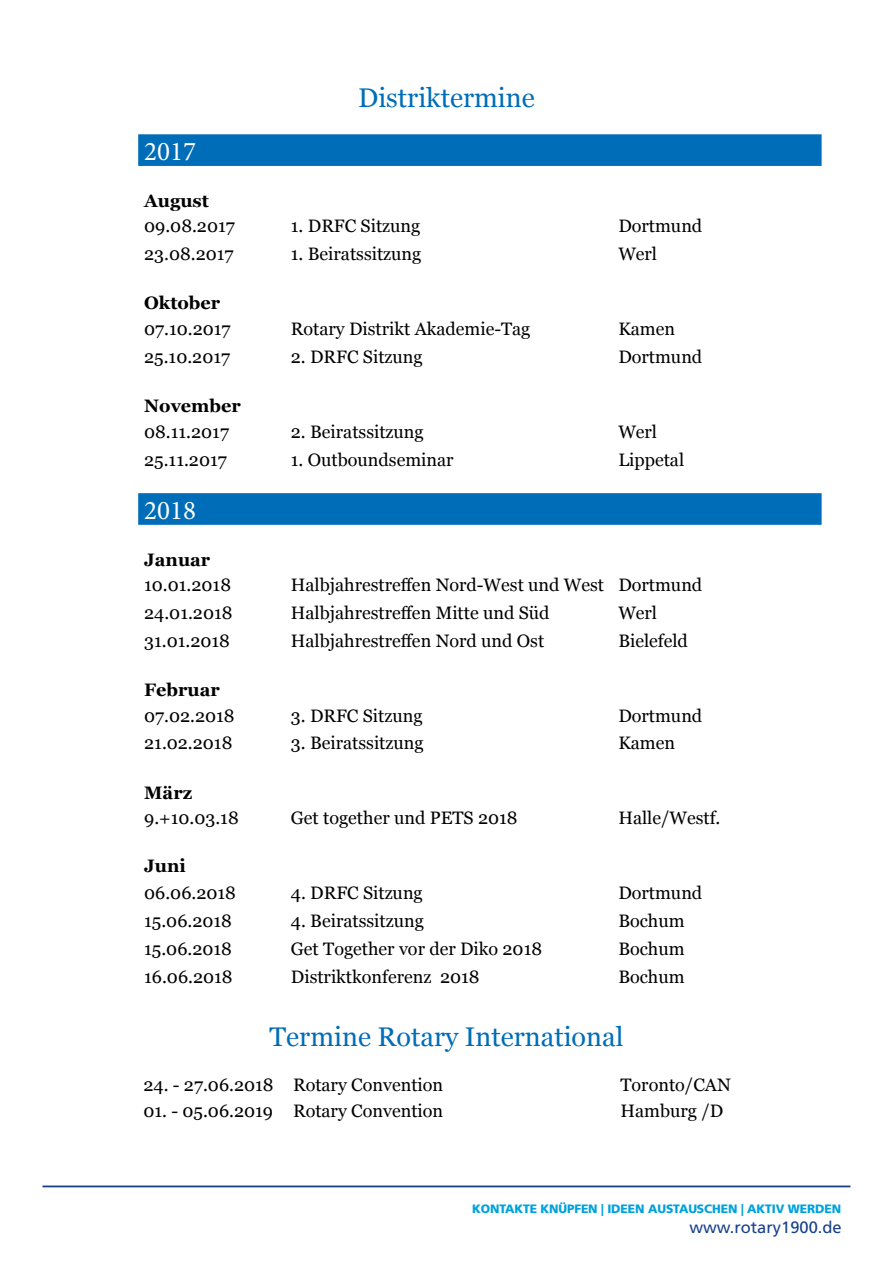
<style>
.page{position:relative;width:893px;height:1263px;background:#fff}
.page>*{position:absolute;margin:0;border:0;box-sizing:border-box;transform-origin:0 0}
.t1{font:27px "Georgia";color:#006db8}
.t2{font:27px "Minion Pro";color:#fff}
.t3{font:18px "Georgia";color:#000}
.t4{font:700 18px "Georgia";color:#000}
.t5{font:16.5px "Frutiger";color:#17418a}
.t6{font:900 12.15px "Frutiger";letter-spacing:-.01em;color:#00a2dc}
</style>
<div class="page">
<hr style="left:43px;top:1185px;width:807px;height:2px;background:#17418a">
<svg style="left:138px;top:134px;width:684px;height:391px"></svg>
<h1 class="t1" style="left:358px;top:81px;width:178px">Distriktermine</h1>
<h1 class="t2" style="left:144px;top:133px;width:53px">2017</h1>
<p class="t4" style="left:144px;top:189px;width:66px">August</p>
<p class="t3" style="left:144px;top:215px;width:92px">09.08.2017</p>
<p class="t3" style="left:291px;top:215px;width:131px">1. DRFC Sitzung</p>
<p class="t3" style="left:618px;top:215px;width:85px">Dortmund</p>
<p class="t3" style="left:144px;top:243px;width:91px">23.08.2017</p>
<p class="t3" style="left:291px;top:243px;width:132px">1. Beiratssitzung</p>
<p class="t3" style="left:618px;top:243px;width:40px">Werl</p>
<p class="t4" style="left:144px;top:292px;width:78px">Oktober</p>
<p class="t3" style="left:144px;top:318px;width:88px">07.10.2017</p>
<p class="t3" style="left:291px;top:318px;width:241px">Rotary Distrikt Akademie-Tag</p>
<p class="t3" style="left:618px;top:318px;width:58px">Kamen</p>
<p class="t3" style="left:144px;top:346px;width:87px">25.10.2017</p>
<p class="t3" style="left:291px;top:346px;width:133px">2. DRFC Sitzung</p>
<p class="t3" style="left:618px;top:346px;width:85px">Dortmund</p>
<p class="t4" style="left:144px;top:394px;width:98px">November</p>
<p class="t3" style="left:144px;top:421px;width:86px">08.11.2017</p>
<p class="t3" style="left:291px;top:421px;width:134px">2. Beiratssitzung</p>
<p class="t3" style="left:618px;top:421px;width:40px">Werl</p>
<p class="t3" style="left:144px;top:448px;width:84px">25.11.2017</p>
<p class="t3" style="left:291px;top:448px;width:164px">1. Outboundseminar</p>
<p class="t3" style="left:618px;top:448px;width:67px">Lippetal</p>
<h1 class="t2" style="left:144px;top:492px;width:53px">2018</h1>
<p class="t4" style="left:144px;top:548px;width:68px">Januar</p>
<p class="t3" style="left:144px;top:574px;width:88px">10.01.2018</p>
<p class="t3" style="left:291px;top:574px;width:413px">Halbjahrestreffen Nord-West und West Dortmund</p>
<p class="t3" style="left:144px;top:602px;width:90px">24.01.2018</p>
<p class="t3" style="left:291px;top:602px;width:260px">Halbjahrestreffen Mitte und Süd</p>
<p class="t3" style="left:618px;top:602px;width:40px">Werl</p>
<p class="t3" style="left:144px;top:629px;width:87px">31.01.2018</p>
<p class="t3" style="left:291px;top:629px;width:255px">Halbjahrestreffen Nord und Ost</p>
<p class="t3" style="left:618px;top:629px;width:71px">Bielefeld</p>
<p class="t4" style="left:144px;top:678px;width:77px">Februar</p>
<p class="t3" style="left:144px;top:704px;width:92px">07.02.2018</p>
<p class="t3" style="left:291px;top:704px;width:133px">3. DRFC Sitzung</p>
<p class="t3" style="left:618px;top:704px;width:85px">Dortmund</p>
<p class="t3" style="left:144px;top:732px;width:90px">21.02.2018</p>
<p class="t3" style="left:291px;top:732px;width:134px">3. Beiratssitzung</p>
<p class="t3" style="left:618px;top:732px;width:58px">Kamen</p>
<p class="t4" style="left:144px;top:781px;width:49px">März</p>
<p class="t3" style="left:144px;top:807px;width:96px">9.+10.03.18</p>
<p class="t3" style="left:291px;top:807px;width:228px">Get together und PETS 2018</p>
<p class="t3" style="left:618px;top:807px;width:104px">Halle/Westf.</p>
<p class="t4" style="left:144px;top:854px;width:43px">Juni</p>
<p class="t3" style="left:144px;top:882px;width:93px">06.06.2018</p>
<p class="t3" style="left:291px;top:882px;width:133px">4. DRFC Sitzung</p>
<p class="t3" style="left:618px;top:882px;width:85px">Dortmund</p>
<p class="t3" style="left:144px;top:910px;width:89px">15.06.2018</p>
<p class="t3" style="left:291px;top:910px;width:134px">4. Beiratssitzung</p>
<p class="t3" style="left:618px;top:910px;width:68px">Bochum</p>
<p class="t3" style="left:144px;top:938px;width:89px">15.06.2018</p>
<p class="t3" style="left:291px;top:938px;width:253px">Get Together vor der Diko 2018</p>
<p class="t3" style="left:618px;top:938px;width:68px">Bochum</p>
<p class="t3" style="left:144px;top:966px;width:90px">16.06.2018</p>
<p class="t3" style="left:291px;top:966px;width:190px">Distriktkonferenz 2018</p>
<p class="t3" style="left:618px;top:966px;width:68px">Bochum</p>
<h1 class="t1" style="left:270px;top:1021px;width:355px">Termine Rotary International</h1>
<p class="t3" style="left:143px;top:1073px;width:301px">24. - 27.06.2018 Rotary Convention</p>
<p class="t3" style="left:620px;top:1073px;width:112px">Toronto/CAN</p>
<p class="t3" style="left:143px;top:1099px;width:301px">01. - 05.06.2019 Rotary Convention</p>
<p class="t3" style="left:620px;top:1099px;width:104px">Hamburg /D</p>
<p class="t6" style="left:472px;top:1201px;width:371px">KONTAKTE KNÜPFEN | IDEEN AUSTAUSCHEN | AKTIV WERDEN</p>
<p class="t5" style="left:689px;top:1217px;width:154px">www.rotary1900.de</p>
</div>
